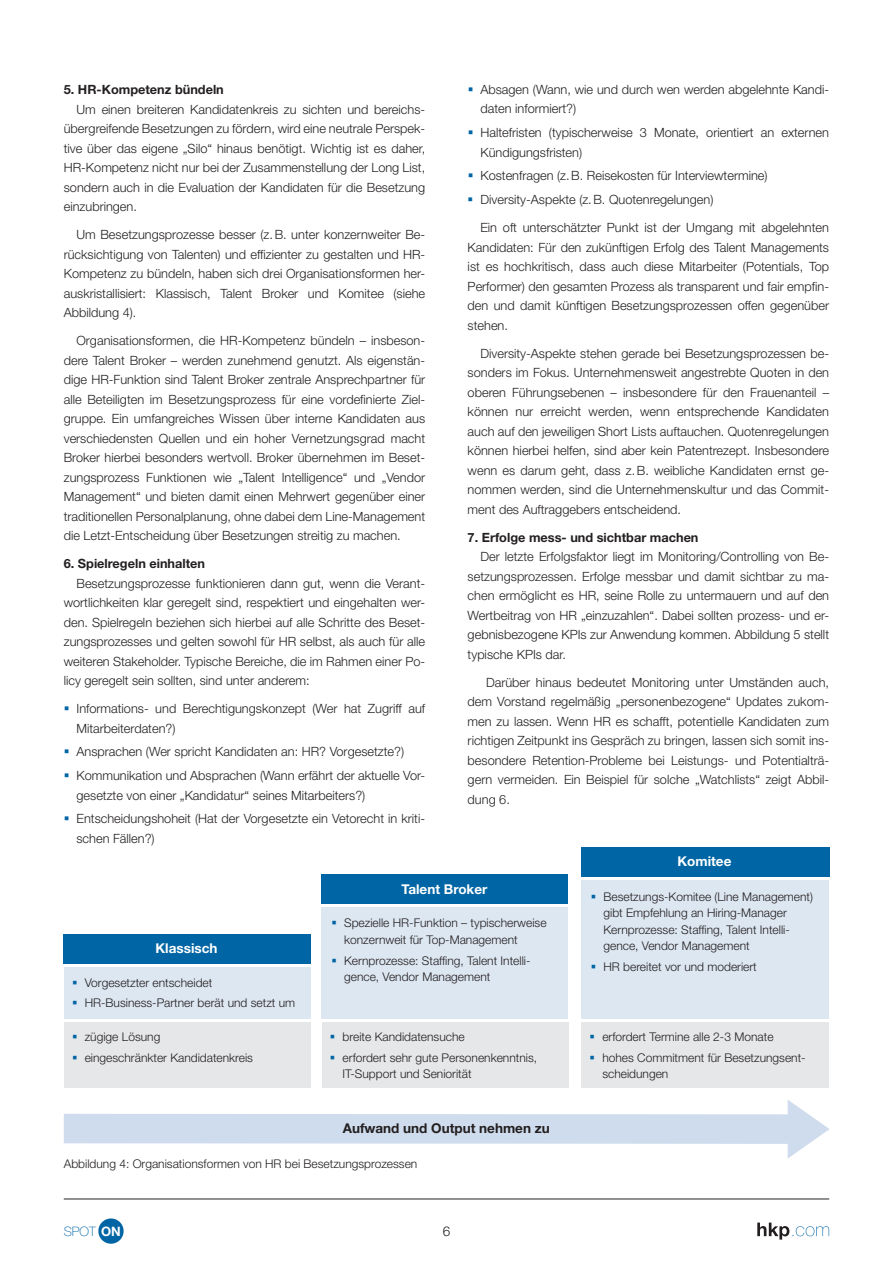
<style>
.page{position:relative;width:893px;height:1263px;background:#fff}
.page>*{position:absolute;margin:0;border:0;box-sizing:border-box;transform-origin:0 0}
.t1{font:700 13.5px "Helvetica Neue LT Std";color:#fff}
.t2{font:700 13.5px "Helvetica Neue LT Std";color:#231f20}
.t3{font:300 13.5px "Helvetica Neue LT Std";color:#231f20}
.t4{font:100 13.05px "Helvetica Neue LT Std";color:#0065a4}
.t5{font:300 12.75px/19.5px "Helvetica Neue LT Std";color:#231f20;text-align:justify}
.t6{font:700 12.75px "Helvetica Neue LT Std";color:#231f20}
.t7{font:300 12px/16.5px "Helvetica Neue LT Std";color:#231f20}
.s1{font-weight:700;color:#fff}
</style>
<div class="page">
<div style="left:64px;top:934px;width:246px;height:30px;background:#0065a4"></div>
<div style="left:322px;top:874px;width:246px;height:30px;background:#0065a4"></div>
<div style="left:581px;top:847px;width:248px;height:30px;background:#0065a4"></div>
<div style="left:322px;top:907px;width:246px;height:111px;background:#dde7f2"></div>
<div style="left:64px;top:967px;width:246px;height:51px;background:#dde7f2"></div>
<div style="left:64px;top:1022px;width:246px;height:66px;background:#e6e7e9"></div>
<div style="left:322px;top:1022px;width:246px;height:66px;background:#e6e7e9"></div>
<div style="left:582px;top:1022px;width:247px;height:66px;background:#e6e7e9"></div>
<div style="left:581px;top:880px;width:248px;height:138px;background:#dde7f2"></div>
<svg style="left:64px;top:1100px;width:765px;height:58px"></svg>
<svg style="left:757px;top:1222px;width:72px;height:17px"></svg>
<hr style="left:64px;top:1199px;width:765px;height:1px;background:#231f20">
<div style="left:98px;top:1218px;width:26px;height:26px;background:#0065a4;border-radius:50%"></div>
<p class="t6" style="left:64px;top:82px;width:162px">5. HR-Kompetenz bündeln</p>
<p class="t5" style="left:64px;top:99px;width:363px;text-indent:13px">Um einen breiteren Kandidatenkreis zu sichten und bereichs&shy;übergreifende Besetzungen zu fördern, wird eine neutrale Perspek&shy;tive über das eigene „Silo“ hinaus benötigt. Wichtig ist es daher, HR-Kompetenz nicht nur bei der Zusammenstellung der Long List, sondern auch in die Evaluation der Kandidaten für die Besetzung einzubringen.</p>
<p class="t5" style="left:64px;top:225px;width:363px;text-indent:13px">Um Besetzungsprozesse besser (z.B. unter konzernweiter Be&shy;rücksichtigung von Talenten) und effizienter zu gestalten und HR-Kompetenz zu bündeln, haben sich drei Organisationsformen her&shy;auskristallisiert: Klassisch, Talent Broker und Komitee (siehe Abbildung 4).</p>
<p class="t5" style="left:64px;top:331px;width:363px;text-indent:13px">Organisationsformen, die HR-Kompetenz bündeln – insbeson&shy;dere Talent Broker – werden zunehmend genutzt. Als eigenstän&shy;dige HR-Funktion sind Talent Broker zentrale Ansprechpartner für alle Beteiligten im Besetzungsprozess für eine vordefinierte Ziel&shy;gruppe. Ein umfangreiches Wissen über interne Kandidaten aus verschiedensten Quellen und ein hoher Vernetzungsgrad macht Broker hierbei besonders wertvoll. Broker übernehmen im Beset&shy;zungsprozess Funktionen wie „Talent Intelligence“ und „Vendor Management“ und bieten damit einen Mehrwert gegenüber einer traditionellen Personalplanung, ohne dabei dem Line-Management die Letzt-Entscheidung über Besetzungen streitig zu machen.</p>
<p class="t6" style="left:64px;top:556px;width:143px">6. Spielregeln einhalten</p>
<p class="t5" style="left:64px;top:573px;width:363px;text-indent:13px">Besetzungsprozesse funktionieren dann gut, wenn die Verant&shy;wortlichkeiten klar geregelt sind, respektiert und eingehalten wer&shy;den. Spielregeln beziehen sich hierbei auf alle Schritte des Beset&shy;zungsprozesses und gelten sowohl für HR selbst, als auch für alle weiteren Stakeholder. Typische Bereiche, die im Rahmen einer Po&shy;licy geregelt sein sollten, sind unter anderem:</p>
<p class="t5" style="left:77px;top:699px;width:350px">Informations- und Berechtigungskonzept (Wer hat Zugriff auf<br>Mitarbeiterdaten?)</p>
<p class="t5" style="left:76px;top:740px;width:350px;line-height:23.7px">Ansprachen (Wer spricht Kandidaten an: HR? Vorgesetzte?)<br>Kommunikation und Absprachen (Wann erfährt der aktuelle Vor-</p>
<p class="t5" style="left:76px;top:783px;width:350px;line-height:23.7px">gesetzte von einer „Kandidatur“ seines Mitarbeiters?)<br>Entscheidungshoheit (Hat der Vorgesetzte ein Vetorecht in kriti-</p>
<p class="t5" style="left:76px;top:828px;width:80px">schen Fällen?)</p>
<p class="t5" style="left:480px;top:79px;width:350px">Absagen (Wann, wie und durch wen werden abgelehnte Kandi&shy;daten informiert?)</p>
<p class="t5" style="left:480px;top:123px;width:350px">Haltefristen (typischerweise 3 Monate, orientiert an externen<br>Kündigungsfristen)</p>
<p class="t5" style="left:480px;top:164px;width:289px;line-height:23.7px">Kostenfragen (z.B. Reisekosten für Interviewtermine)<br>Diversity-Aspekte (z.B. Quotenregelungen)</p>
<p class="t5" style="left:468px;top:218px;width:363px;text-indent:13px">Ein oft unterschätzter Punkt ist der Umgang mit abgelehnten Kandidaten: Für den zukünftigen Erfolg des Talent Managements ist es hochkritisch, dass auch diese Mitarbeiter (Potentials, Top Performer) den gesamten Prozess als transparent und fair empfin&shy;den und damit künftigen Besetzungsprozessen offen gegenüber stehen.</p>
<p class="t5" style="left:468px;top:343px;width:363px;text-indent:13px">Diversity-Aspekte stehen gerade bei Besetzungsprozessen be&shy;sonders im Fokus. Unternehmensweit angestrebte Quoten in den oberen Führungsebenen – insbesondere für den Frauenanteil – können nur erreicht werden, wenn entsprechende Kandidaten auch auf den jeweiligen Short Lists auftauchen. Quotenregelungen können hierbei helfen, sind aber kein Patentrezept. Insbesondere wenn es darum geht, dass z.B. weibliche Kandidaten ernst ge&shy;nommen werden, sind die Unternehmenskultur und das Commit&shy;ment des Auftraggebers entscheidend.</p>
<p class="t6" style="left:468px;top:529px;width:232px">7. Erfolge mess- und sichtbar machen</p>
<p class="t5" style="left:468px;top:547px;width:363px;text-indent:13px">Der letzte Erfolgsfaktor liegt im Monitoring/Controlling von Be&shy;setzungsprozessen. Erfolge messbar und damit sichtbar zu ma&shy;chen ermöglicht es HR, seine Rolle zu untermauern und auf den Wertbeitrag von HR „einzuzahlen“. Dabei sollten prozess- und er&shy;gebnisbezogene KPIs zur Anwendung kommen. Abbildung 5 stellt typische KPIs dar.</p>
<p class="t5" style="left:468px;top:672px;width:363px;text-indent:18px">Darüber hinaus bedeutet Monitoring unter Umständen auch, dem Vorstand regelmäßig „personenbezogene“ Updates zukom&shy;men zu lassen. Wenn HR es schafft, potentielle Kandidaten zum richtigen Zeitpunkt ins Gespräch zu bringen, lassen sich somit ins&shy;besondere Retention-Probleme bei Leistungs- und Potentialträ&shy;gern vermeiden. Ein Beispiel für solche „Watchlists“ zeigt Abbil&shy;dung 6.</p>
<p class="t1" style="left:677px;top:853px;width:55px">Komitee</p>
<p class="t1" style="left:402px;top:880px;width:87px">Talent Broker</p>
<p class="t7" style="left:344px;top:914px;width:204px">Spezielle HR-Funktion – typischerweise konzernweit für Top-Management</p>
<p class="t7" style="left:344px;top:952px;width:188px">Kernprozesse: Staffing, Talent Intelli&shy;gence, Vendor Management</p>
<p class="t1" style="left:156px;top:940px;width:63px">Klassisch</p>
<p class="t7" style="left:85px;top:972px;width:212px;line-height:20.7px">Vorgesetzter entscheidet<br>HR-Business-Partner berät und setzt um</p>
<p class="t7" style="left:85px;top:1026px;width:170px;line-height:20.7px">zügige Lösung<br>eingeschränkter Kandidatenkreis</p>
<p class="t7" style="left:343px;top:1026px;width:196px;line-height:20.7px">breite Kandidatensuche<br>erfordert sehr gute Personenkenntnis,</p>
<p class="t7" style="left:343px;top:1065px;width:130px">IT-Support und Seniorität</p>
<p class="t2" style="left:343px;top:1120px;width:209px">Aufwand und Output nehmen zu</p>
<p class="t7" style="left:64px;top:1155px;width:355px">Abbildung 4: Organisationsformen von HR bei Besetzungsprozessen</p>
<p class="t4" style="left:64px;top:1223px;width:59px">SPOT <span class="s1">ON</span></p>
<p class="t3" style="left:443px;top:1223px;width:9px">6</p>
<p class="t7" style="left:603px;top:888px;width:211px">Besetzungs-Komitee (Line Management) gibt Empfehlung an Hiring-Manager Kernprozesse: Staffing, Talent Intelli&shy;gence, Vendor Management</p>
<p class="t7" style="left:603px;top:958px;width:155px">HR bereitet vor und moderiert</p>
<p class="t7" style="left:602px;top:1026px;width:205px;line-height:20.7px">erfordert Termine alle 2-3 Monate hohes Commitment für Besetzungsent-</p>
<p class="t7" style="left:602px;top:1065px;width:68px">scheidungen</p>
</div>
